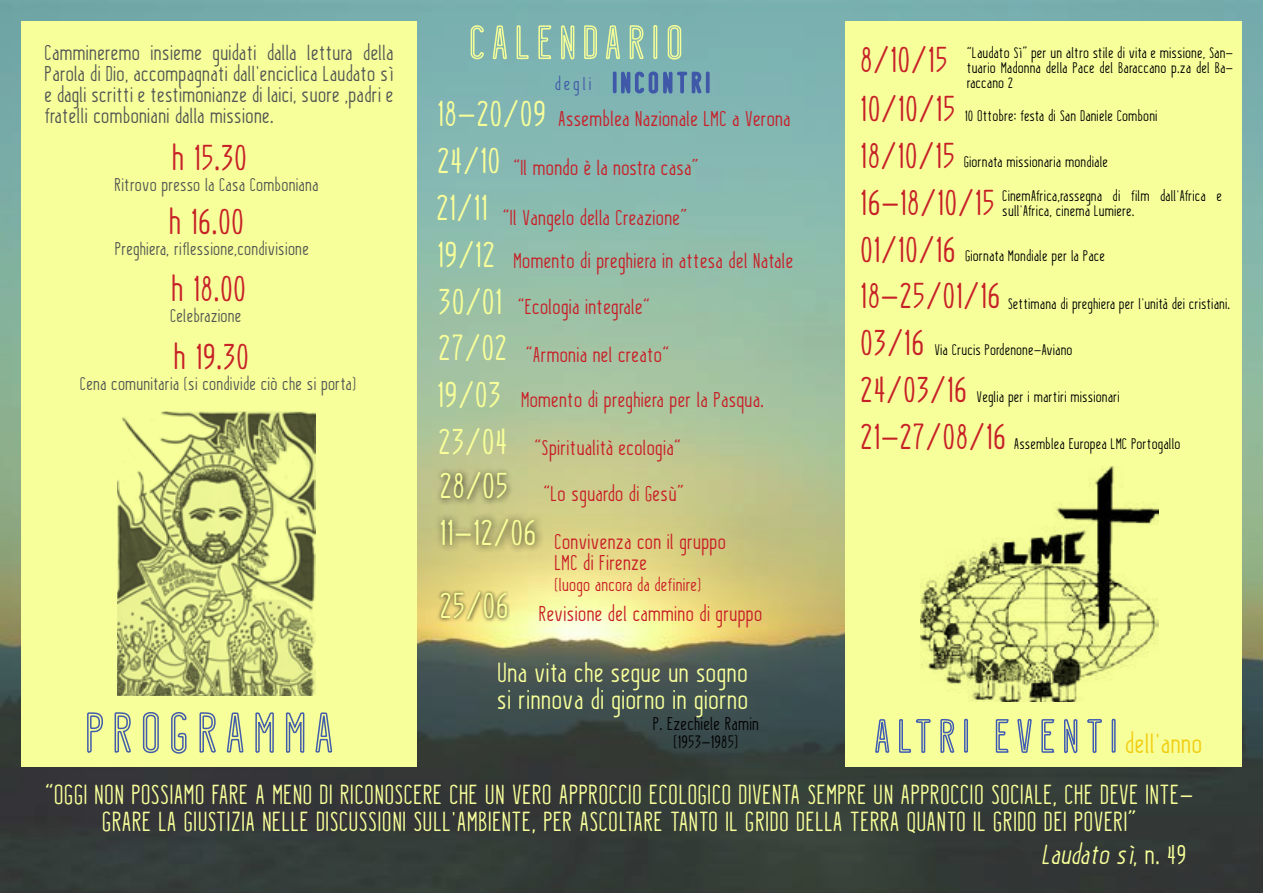
<style>
.page{position:relative;width:1263px;height:893px;background:#fff}
.page>*{position:absolute;margin:0;border:0;box-sizing:border-box;transform-origin:0 0}
.t1{font:36px/47.2px "Kraftstoff";letter-spacing:.05em;color:#c72128}
.t2{font:36px/73.3px "Kraftstoff";letter-spacing:.05em;color:#f8ff9a}
.t3{font:27px/27px "Kraftstoff";letter-spacing:.05em;color:#f8ff9a;text-align:center}
.t4{font:27px/27px "Kraftstoff";letter-spacing:.05em;color:#f7ff9a}
.t5{font:italic 27px "Kraftstoff";color:#f7ff99}
.t6{font:27px "Kraftstoff";letter-spacing:.05em;color:#f2cd14}
.t7{font:21px/43px "Kraftstoff";letter-spacing:.05em;color:#c81e26}
.t8{font:21px/21px "Kraftstoff";letter-spacing:.05em;color:#525554;text-align:justify}
.t9{font:18px "Kraftstoff";letter-spacing:.05em;color:#525553}
.t10{font:18px/18px "Kraftstoff";letter-spacing:.05em;color:#010000;text-align:center}
.t11{font:18px "Kraftstoff";letter-spacing:.05em;color:#c81e26}
.t12{font:15px/15px "Kraftstoff";letter-spacing:.05em;color:#000;text-align:justify}
.s1{font-size:36px;color:#f8ff9a}
.s2{font-style:normal}
</style>
<div class="page">
<img style="left:0;top:0;width:1263px;height:893px">
<div style="left:21px;top:21px;width:396px;height:745px;background:#f7ff9a"></div>
<div style="left:845px;top:21px;width:397px;height:745px;background:#f7ff9a"></div>
<img style="left:117px;top:411px;width:198px;height:284px">
<svg style="left:875px;top:719px;width:15px;height:34px"></svg>
<svg style="left:899px;top:719px;width:32px;height:34px"></svg>
<svg style="left:940px;top:719px;width:15px;height:34px"></svg>
<svg style="left:964px;top:718px;width:4px;height:35px"></svg>
<svg style="left:995px;top:719px;width:14px;height:34px"></svg>
<svg style="left:1017px;top:719px;width:15px;height:34px"></svg>
<svg style="left:1041px;top:719px;width:14px;height:34px"></svg>
<svg style="left:1064px;top:719px;width:14px;height:35px"></svg>
<svg style="left:1087px;top:719px;width:15px;height:34px"></svg>
<svg style="left:1111px;top:718px;width:5px;height:35px"></svg>
<img style="left:921px;top:467px;width:237px;height:234px">
<svg style="left:471px;top:25px;width:13px;height:36px"></svg>
<svg style="left:492px;top:25px;width:16px;height:35px"></svg>
<svg style="left:516px;top:25px;width:14px;height:35px"></svg>
<svg style="left:538px;top:25px;width:14px;height:35px"></svg>
<svg style="left:560px;top:25px;width:15px;height:35px"></svg>
<svg style="left:583px;top:24px;width:15px;height:36px"></svg>
<svg style="left:605px;top:24px;width:97px;height:82px;background:#80aeae"></svg>
<div style="left:706px;top:72px;width:4px;height:21px;border:2px solid #3f58a8"></div>
<div style="left:435px;top:513px;width:110px;height:42px;background:#000;opacity:.75"></div>
<div style="left:436px;top:588px;width:74px;height:35px;background:#000;opacity:.75"></div>
<div style="left:435px;top:468px;width:80px;height:39px;background:#000;opacity:.75"></div>
<svg style="left:87px;top:712px;width:16px;height:41px"></svg>
<svg style="left:114px;top:712px;width:17px;height:41px"></svg>
<svg style="left:142px;top:712px;width:17px;height:42px"></svg>
<svg style="left:172px;top:712px;width:15px;height:42px"></svg>
<svg style="left:199px;top:712px;width:17px;height:41px"></svg>
<svg style="left:226px;top:712px;width:18px;height:41px"></svg>
<svg style="left:255px;top:0;width:20px;height:753px"></svg>
<svg style="left:285px;top:0;width:20px;height:753px"></svg>
<svg style="left:315px;top:712px;width:18px;height:41px"></svg>
<h3 class="t8" style="left:45px;top:43px;width:350px">Cammineremo insieme guidati dalla lettura della Parola di Dio, accompagnati dall’enciclica Laudato sì e dagli scritti e testimonianze di laici, suore ,padri e fratelli comboniani dalla missione.</h3>
<h1 class="t1" style="left:169px;top:125px;width:80px;line-height:66.4px">h 15.30 h 16.00 h 18.00 h 19.30</h1>
<p class="t9" style="left:115px;top:173px;width:205px">Ritrovo presso la Casa Comboniana</p>
<p class="t9" style="left:115px;top:238px;width:195px">Preghiera, riflessione,condivisione</p>
<p class="t9" style="left:170px;top:305px;width:72px">Celebrazione</p>
<p class="t9" style="left:80px;top:372px;width:277px">Cena comunitaria (si condivide ciò che si porta)</p>
<h3 class="t7" style="left:438px;top:98px;width:354px"><span class="s1">18-20/09</span> Assemblea Nazionale LMC a Verona</h3>
<h3 class="t7" style="left:438px;top:146px;width:262px"><span class="s1">24/10</span> “Il mondo è la nostra casa”</h3>
<h3 class="t7" style="left:437px;top:196px;width:358px"><sup>21/11</sup> “Il Vangelo della Creazione”<br><span class="s1">19/12</span> Momento di preghiera in attesa del Natale</h3>
<h3 class="t7" style="left:439px;top:285px;width:212px"><span class="s1">30/01</span> “Ecologia integrale“</h3>
<h3 class="t7" style="left:438px;top:333px;width:327px;line-height:44.8px"><span class="s1">27/02</span> “Armonia nel creato“<br><span class="s1">19/03</span> Momento di preghiera per la Pasqua.</h3>
<h3 class="t7" style="left:439px;top:425px;width:246px;line-height:46px;text-align:right"><span class="s1">23/04</span> “Spiritualità ecologia“ “Lo sguardo di Gesù”</h3>
<h3 class="t7" style="left:555px;top:531px;width:172px;line-height:21px">Convivenza con il gruppo<br>LMC di Firenze</h3>
<p class="t11" style="left:555px;top:573px;width:147px">(luogo ancora da definire)</p>
<h1 class="t2" style="left:440px;top:450px;width:69px">28/05</h1>
<h1 class="t2" style="left:440px;top:496px;width:97px">11-12/06<br>25/06</h1>
<h3 class="t7" style="left:539px;top:592px;width:224px">Revisione del cammino di gruppo</h3>
<h2 class="t4" style="left:497px;top:660px;width:251px">Una vita che segue un sogno si rinnova di giorno in giorno</h2>
<p class="t10" style="left:653px;top:715px;width:107px">P. Ezechiele Ramin (1953-1985)</p>
<p class="t12" style="left:967px;top:46px;width:267px">“Laudato Sì” per un altro stile di vita e missione, San&shy;tuario Madonna della Pace del Baraccano p.za del Ba&shy;raccano 2</p>
<p class="t12" style="left:965px;top:109px;width:193px">10 Ottobre: festa di San Daniele Comboni</p>
<h1 class="t1" style="left:861px;top:37px;width:140px">8/10/15<br>10/10/15<br>18/10/15<br>16-18/10/15<br>01/10/16<br>18-25/01/16</h1>
<p class="t12" style="left:964px;top:154px;width:145px">Giornata missionaria mondiale</p>
<p class="t12" style="left:1003px;top:188px;width:221px">CinemAfrica,rassegna di film dall’Africa e sull’Africa, cinema Lumiere.</p>
<p class="t12" style="left:965px;top:248px;width:141px">Giornata Mondiale per la Pace</p>
<p class="t12" style="left:1008px;top:296px;width:223px">Settimana di preghiera per l’unità dei cristiani.</p>
<p class="t12" style="left:935px;top:343px;width:139px">Via Crucis Pordenone-Aviano</p>
<h1 class="t1" style="left:861px;top:320px;width:146px;line-height:46.8px">03/16<br>24/03/16<br>21-27/08/16</h1>
<p class="t12" style="left:977px;top:390px;width:144px">Veglia per i martiri missionari</p>
<p class="t12" style="left:1014px;top:437px;width:168px">Assemblea Europea LMC Portogallo</p>
<h2 class="t6" style="left:1125px;top:726px;width:78px">dell’anno</h2>
<p class="t3" style="left:45px;top:782px;width:1149px">“OGGI NON POSSIAMO FARE A MENO DI RICONOSCERE CHE UN VERO APPROCCIO ECOLOGICO DIVENTA SEMPRE UN APPROCCIO SOCIALE, CHE DEVE INTE-<br>GRARE LA GIUSTIZIA NELLE DISCUSSIONI SULL’AMBIENTE, PER ASCOLTARE TANTO IL GRIDO DELLA TERRA QUANTO IL GRIDO DEI POVERI”</p>
<h2 class="t5" style="left:1042px;top:838px;width:146px">Laudato sì<span class="s2">, n . 4 9</span></h2>
</div>
